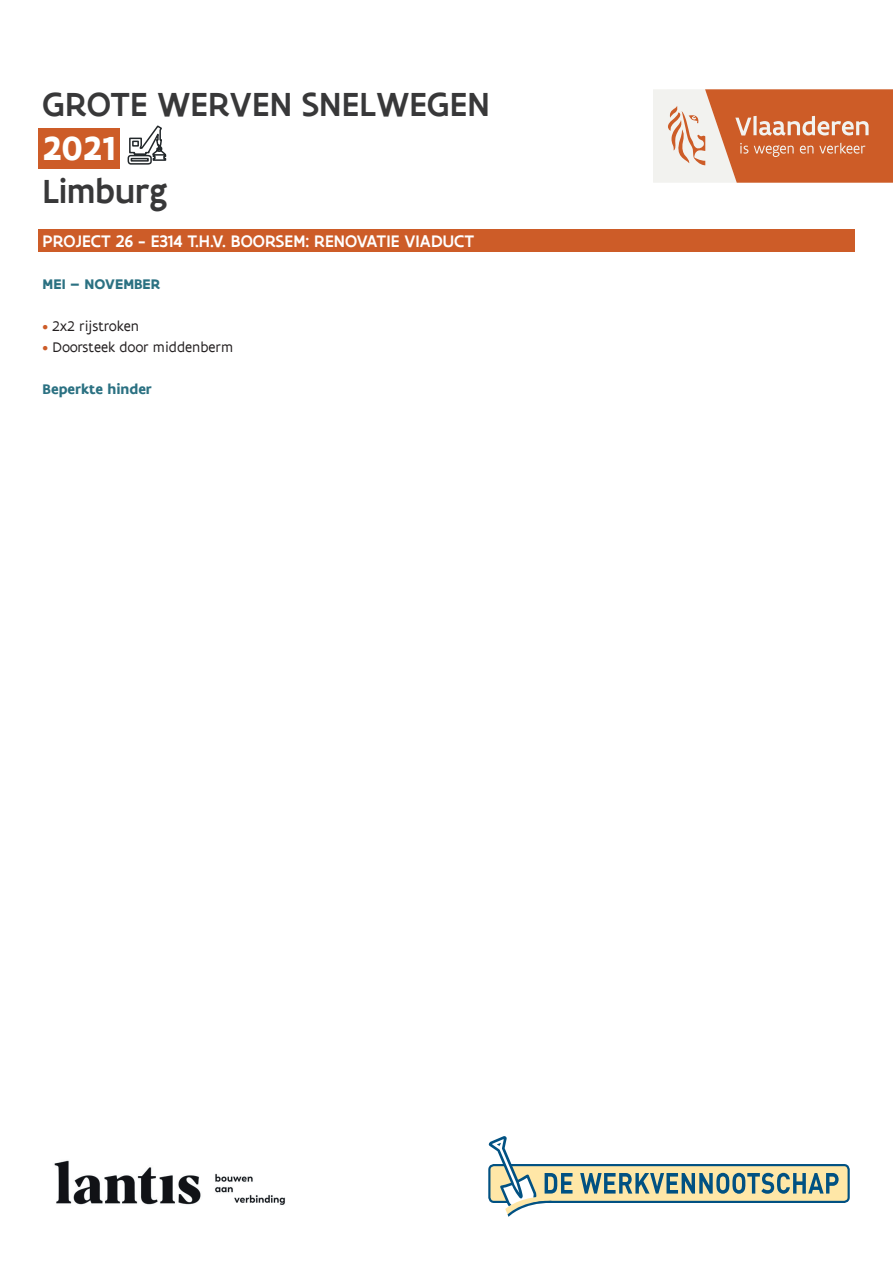
<style>
.page{position:relative;width:893px;height:1263px;background:#fff}
.page>*{position:absolute;margin:0;border:0;box-sizing:border-box;transform-origin:0 0}
.t1{font:500 36px "Flanders Art Sans";letter-spacing:.005em;color:#383839}
.t2{font:700 36px "Flanders Art Sans";color:#fff}
.t3{font:500 18px "Flanders Art Sans";letter-spacing:.005em;color:#fff}
.t4{font:15px "Flanders Art Sans";color:#231f20}
.t5{font:700 15px "Flanders Art Sans";color:#2b7182}
.s1{color:#cd5c28}
</style>
<div class="page">
<div style="left:38px;top:128px;width:82px;height:40px;background:#cd5c28"></div>
<div style="left:38px;top:230px;width:817px;height:22px;background:#cd5c28"></div>
<svg style="left:127px;top:125px;width:40px;height:40px"></svg>
<svg style="left:653px;top:89px;width:240px;height:94px"></svg>
<img style="left:54px;top:1160px;width:231px;height:45px">
<svg style="left:488px;top:1136px;width:351px;height:81px"></svg>
<h1 class="t1" style="left:43px;top:82px;width:449px">GROTE WERVEN SNELWEGEN</h1>
<h1 class="t2" style="left:43px;top:125px;width:75px">2021</h1>
<h1 class="t1" style="left:43px;top:169px;width:126px">Limburg</h1>
<p class="t3" style="left:43px;top:230px;width:433px">PROJECT 26 - E314 T.H.V. BOORSEM: RENOVATIE VIADUCT</p>
<p class="t5" style="left:43px;top:275px;width:119px">MEI – NOVEMBER</p>
<p class="t4" style="left:43px;top:317px;width:98px"><span class="s1">•</span> 2x2 rijstroken</p>
<p class="t4" style="left:43px;top:338px;width:192px"><span class="s1">•</span> Doorsteek door middenberm</p>
<p class="t5" style="left:43px;top:380px;width:111px">Beperkte hinder</p>
</div>
